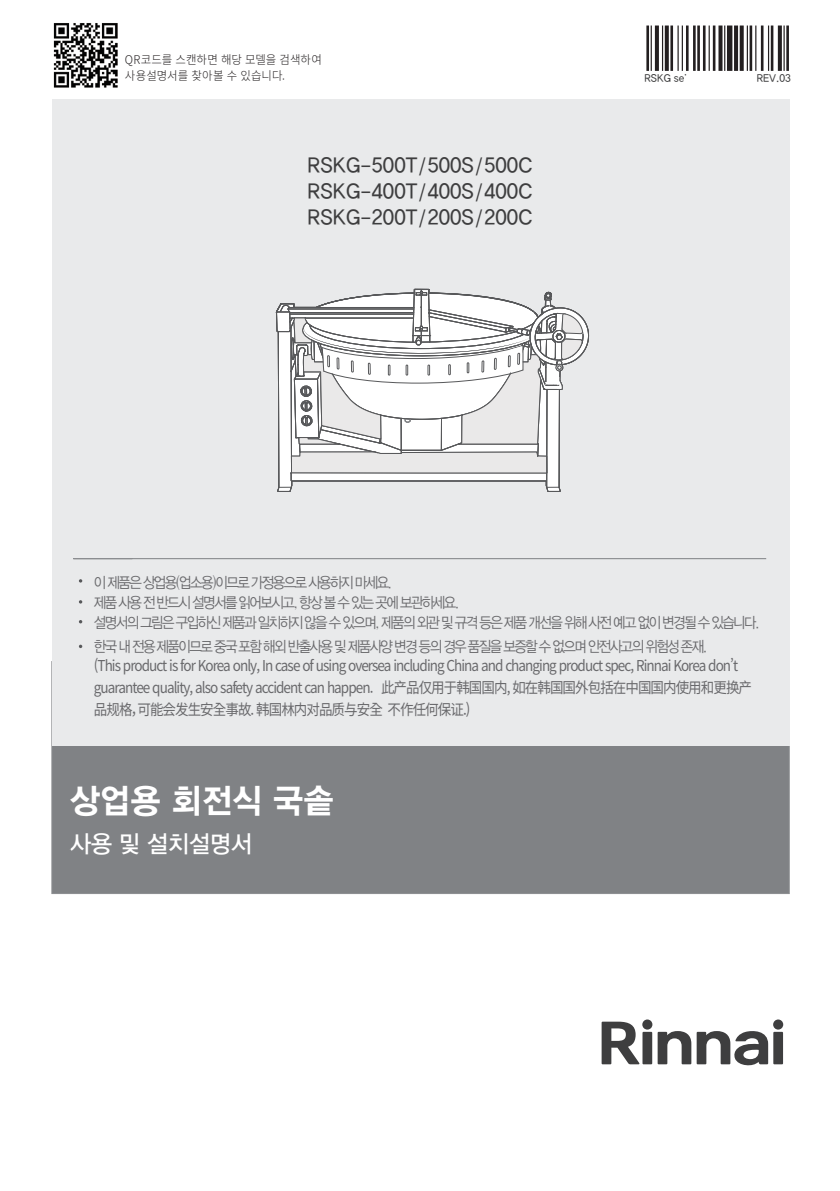
<style>
.page{position:relative;width:840px;height:1191px;background:#fff}
.page>*{position:absolute;margin:0;border:0;box-sizing:border-box;transform-origin:0 0}
.t1{font:34px "Yoon Gothic B";letter-spacing:.02em;color:#fff;scale:.95 1}
.t2{font:24px "Yoon Gothic M";color:#fff;scale:.95 1}
.t3{font:20px/26px "Yoon Gothic M";color:#3e3e3f;text-align:justify;scale:.95 1}
.t4{font:15px/22px "Noto Sans CJ Kkr";letter-spacing:-.07em;color:#69696c;scale:.9 1}
.t5{font:15px/20px "Yoon Gothic L";letter-spacing:-.11em;color:#69696c;scale:.9 1}
.t6{font:300 12px/16.4px "Noto Sans CJ Ksc";letter-spacing:.005em;color:#231f20;scale:.95 1}
.t7{font:10px "Yoon Gothic M";color:#3e3e3f;scale:.95 1}
</style>
<div class="page">
<div style="left:52px;top:661px;width:737px;height:232px;background:#808285"></div>
<div style="left:52px;top:99px;width:737px;height:647px;background:#e9eaeb"></div>
<hr style="left:73px;top:558px;width:692px;height:1px;background:#8b8d90">
<div style="left:642px;top:1019px;width:10px;height:10px;background:#3e3e3f;border-radius:50%"></div>
<div style="left:642px;top:1031px;width:10px;height:33px;background:#3e3e3f"></div>
<svg style="left:772px;top:1019px;width:10px;height:10px"></svg>
<div style="left:772px;top:1031px;width:10px;height:33px;background:#3e3e3f"></div>
<svg style="left:601px;top:1021px;width:38px;height:43px"></svg>
<svg style="left:657px;top:1031px;width:110px;height:35px"></svg>
<hr style="left:646px;top:26px;width:2px;height:45px;background:#231f20">
<hr style="left:650px;top:26px;width:1px;height:45px;background:#231f20">
<svg style="left:654px;top:26px;width:4px;height:45px"></svg>
<hr style="left:661px;top:26px;width:1px;height:45px;background:#231f20">
<svg style="left:664px;top:26px;width:4px;height:45px"></svg>
<hr style="left:670px;top:26px;width:2px;height:45px;background:#231f20">
<hr style="left:677px;top:26px;width:1px;height:45px;background:#231f20">
<hr style="left:681px;top:26px;width:1px;height:45px;background:#231f20">
<hr style="left:685px;top:26px;width:3px;height:45px;background:#231f20">
<hr style="left:692px;top:26px;width:3px;height:45px;background:#231f20">
<hr style="left:697px;top:26px;width:2px;height:45px;background:#231f20">
<hr style="left:702px;top:26px;width:3px;height:45px;background:#231f20">
<hr style="left:708px;top:26px;width:1px;height:45px;background:#231f20">
<hr style="left:712px;top:26px;width:3px;height:45px;background:#231f20">
<svg style="left:718px;top:26px;width:4px;height:45px"></svg>
<hr style="left:723px;top:26px;width:2px;height:45px;background:#231f20">
<div style="left:726px;top:26px;width:6px;height:45px;background:#231f20"></div>
<svg style="left:734px;top:26px;width:3px;height:45px"></svg>
<svg style="left:739px;top:26px;width:4px;height:45px"></svg>
<hr style="left:746px;top:26px;width:1px;height:45px;background:#231f20">
<hr style="left:749px;top:26px;width:2px;height:45px;background:#231f20">
<hr style="left:754px;top:26px;width:2px;height:45px;background:#231f20">
<hr style="left:760px;top:26px;width:3px;height:45px;background:#231f20">
<hr style="left:767px;top:26px;width:1px;height:45px;background:#231f20">
<hr style="left:770px;top:26px;width:3px;height:45px;background:#231f20">
<svg style="left:777px;top:26px;width:4px;height:45px"></svg>
<hr style="left:783px;top:26px;width:1px;height:45px;background:#231f20">
<hr style="left:785px;top:26px;width:3px;height:45px;background:#231f20">
<img style="left:53px;top:23px;width:64px;height:64px">
<svg style="left:275px;top:288px;width:314px;height:204px"></svg>
<svg style="left:276px;top:298px;width:307px;height:146px"></svg>
<p class="t6" style="left:125px;top:52px;width:209px">QR코드를 스캔하면 해당 모델을 검색하여 사용설명서를 찾아볼 수 있습니다.</p>
<h3 class="t3" style="left:307px;top:150px;width:238px">RSKG-500T/500S/500C RSKG-400T/400S/400C RSKG-200T/200S/200C</h3>
<p class="t7" style="left:644px;top:69px;width:46px">RSKG se'</p>
<p class="t7" style="left:756px;top:69px;width:37px">REV.03</p>
<p class="t5" style="left:94px;top:571px;width:741px">이 제품은 상업용(업소용)이므로 가정용으로 사용하지 마세요.<br>제품 사용 전 반드시 설명서를 읽어보시고, 항상 볼 수 있는 곳에 보관하세요.<br>설명서의 그림은 구입하신 제품과 일치하지 않을 수 있으며, 제품의 외관 및 규격 등은 제품 개선을 위해 사전 예고 없이 변경될 수 있습니다.</p>
<p class="t5" style="left:94px;top:635px;width:683px">한국 내 전용 제품이므로 중국 포함 해외 반출사용 및 제품사양 변경 등의 경우 품질을 보증할 수 없으며 안전사고의 위험성 존재.</p>
<p class="t4" style="left:94px;top:655px;width:732px">(This product is for Korea only, In case of using oversea including China and changing product spec, Rinnai Korea don’t guarantee quality, also safety accident can happen. 此产品仅用于韩国国内, 如在韩国国外包括在中国国内使用和更换产品规格，可能会发生安全事故. 韩国林内对品质与安全 不作任何保证.)</p>
<h1 class="t1" style="left:70px;top:770px;width:279px">상업용 회전식 국솥</h1>
<h2 class="t2" style="left:70px;top:823px;width:193px">사용 및 설치설명서</h2>
</div>
